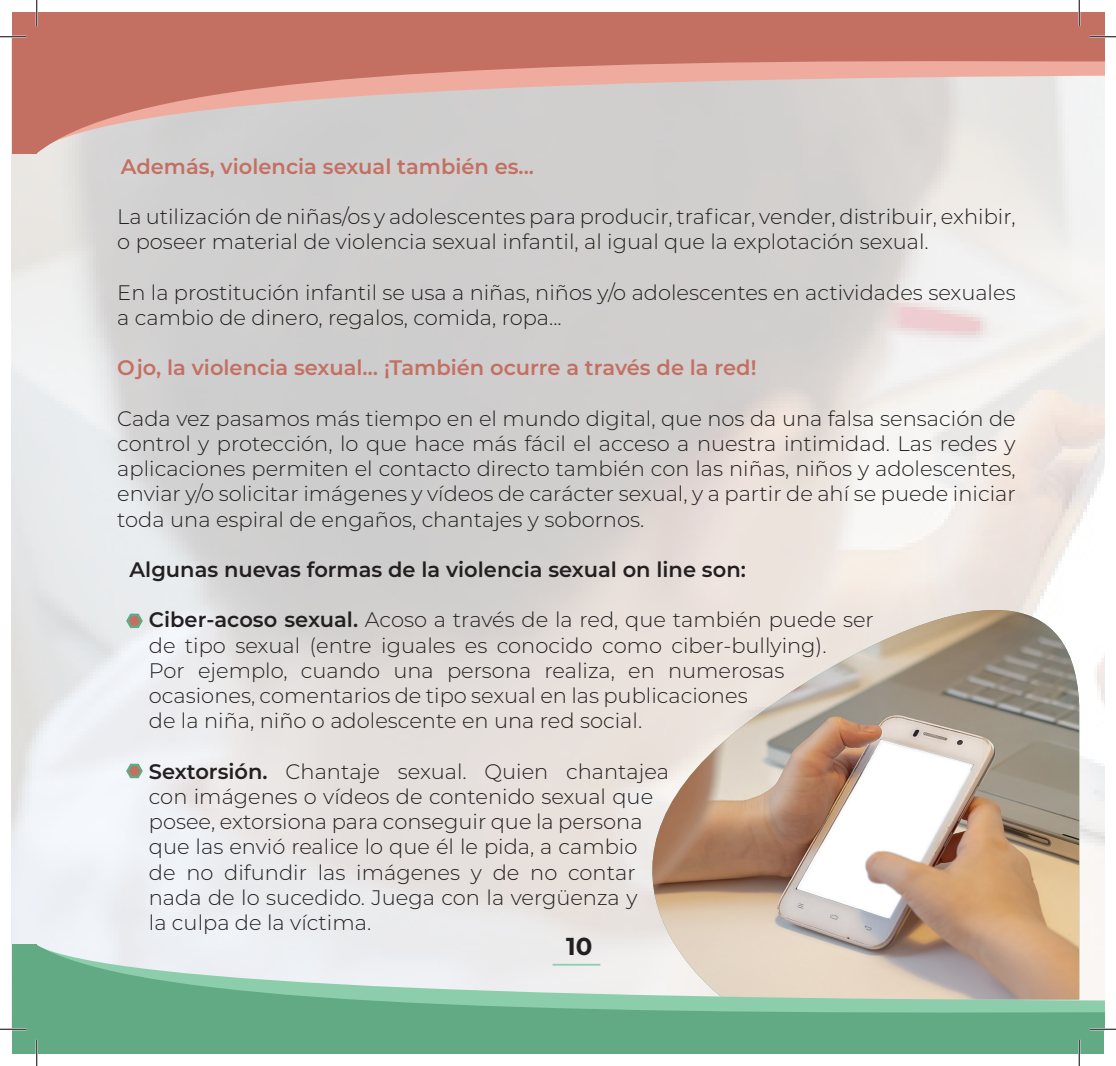
<style>
.page{position:relative;width:1116px;height:1066px;background:#fff}
.page>*{position:absolute;margin:0;border:0;box-sizing:border-box;transform-origin:0 0}
.t1{font:700 24.5px "Montserrat";color:#231f20}
.t2{font:300 21px/25.2px "Montserrat";color:#231f20}
.t3{font:600 21px "Montserrat";color:#c37063}
.t4{font:600 21px "Montserrat";color:#231f20}
.s1{font-weight:600}
</style>
<div class="page">
<img style="left:12px;top:153px;width:1091px;height:792px">
<svg style="left:126px;top:613px;width:17px;height:15px"></svg>
<svg style="left:126px;top:763px;width:17px;height:15px"></svg>
<svg style="left:552px;top:512px;width:526px;height:433px;background:#eae3de"></svg>
<img style="left:650px;top:610px;width:428px;height:335px">
<svg style="left:37px;top:945px;width:1066px;height:75px;background:#b1cab7"></svg>
<svg style="left:37px;top:45px;width:1066px;height:108px;background:#d4b1ab"></svg>
<div style="left:12px;top:12px;width:1091px;height:33px;background:#c37063"></div>
<div style="left:32px;top:1020px;width:1071px;height:34px;background:#61aa84"></div>
<div style="left:12px;top:23px;width:25px;height:130px;background:#c37063"></div>
<div style="left:12px;top:945px;width:25px;height:109px;background:#61aa84"></div>
<hr style="left:0;top:36px;width:26px;height:2px;background:#fff">
<hr style="left:1089px;top:36px;width:26px;height:2px;background:#fff">
<hr style="left:0;top:1028px;width:26px;height:2px;background:#fff">
<hr style="left:1089px;top:1028px;width:26px;height:2px;background:#fff">
<hr style="left:36px;top:0;width:2px;height:26px;background:#fff">
<hr style="left:36px;top:1039px;width:2px;height:27px;background:#fff">
<hr style="left:1077px;top:0;width:3px;height:26px;background:#fff">
<hr style="left:1077px;top:1039px;width:3px;height:27px;background:#fff">
<svg style="left:0;top:36px;width:26px;height:1px"></svg>
<svg style="left:1089px;top:36px;width:26px;height:1px"></svg>
<svg style="left:0;top:1029px;width:26px;height:1px"></svg>
<svg style="left:1089px;top:1029px;width:26px;height:1px"></svg>
<svg style="left:36px;top:0;width:1px;height:26px"></svg>
<svg style="left:36px;top:1039px;width:1px;height:27px"></svg>
<svg style="left:1078px;top:0;width:1px;height:26px"></svg>
<svg style="left:1078px;top:1039px;width:1px;height:27px"></svg>
<p class="t3" style="left:121px;top:151px;width:414px">Además, violencia sexual también es...</p>
<p class="t2" style="left:117px;top:203px;width:899px">La utilización de niñas/os y adolescentes para producir, traficar, vender, distribuir, exhibir, o poseer material de violencia sexual infantil, al igual que la explotación sexual.</p>
<p class="t2" style="left:117px;top:279px;width:899px">En la prostitución infantil se usa a niñas, niños y/o adolescentes en actividades sexuales a cambio de dinero, regalos, comida, ropa...</p>
<p class="t3" style="left:117px;top:353px;width:640px">Ojo, la violencia sexual… ¡También ocurre a través de la red!</p>
<p class="t2" style="left:117px;top:405px;width:899px;text-align:justify">Cada vez pasamos más tiempo en el mundo digital, que nos da una falsa sensación de control y protección, lo que hace más fácil el acceso a nuestra intimidad. Las redes y aplicaciones permiten el contacto directo también con las niñas, niños y adolescentes, enviar y/o solicitar imágenes y vídeos de carácter sexual, y a partir de ahí se puede iniciar toda una espiral de engaños, chantajes y sobornos.</p>
<p class="t4" style="left:130px;top:555px;width:617px">Algunas nuevas formas de la violencia sexual on line son:</p>
<p class="t2" style="left:149px;top:607px;width:726px"><span class="s1">Ciber-acoso sexual.</span> Acoso a través de la red, que también puede ser de tipo sexual (entre iguales es conocido como ciber-bullying).<br>Por ejemplo, cuando una persona realiza, en numerosas ocasiones, comentarios de tipo sexual en las publicaciones<br>de la niña, niño o adolescente en una red social.</p>
<p class="t2" style="left:149px;top:758px;width:521px"><span class="s1">Sextorsión.</span> Chantaje sexual. Quien chantajea con imágenes o vídeos de contenido sexual que posee, extorsiona para conseguir que la persona que las envió realice lo que él le pida, a cambio de no difundir las imágenes y de no contar nada de lo sucedido. Juega con la vergüenza y<br>la culpa de la víctima.</p>
<p class="t1" style="left:566px;top:928px;width:28px">10</p>
</div>
